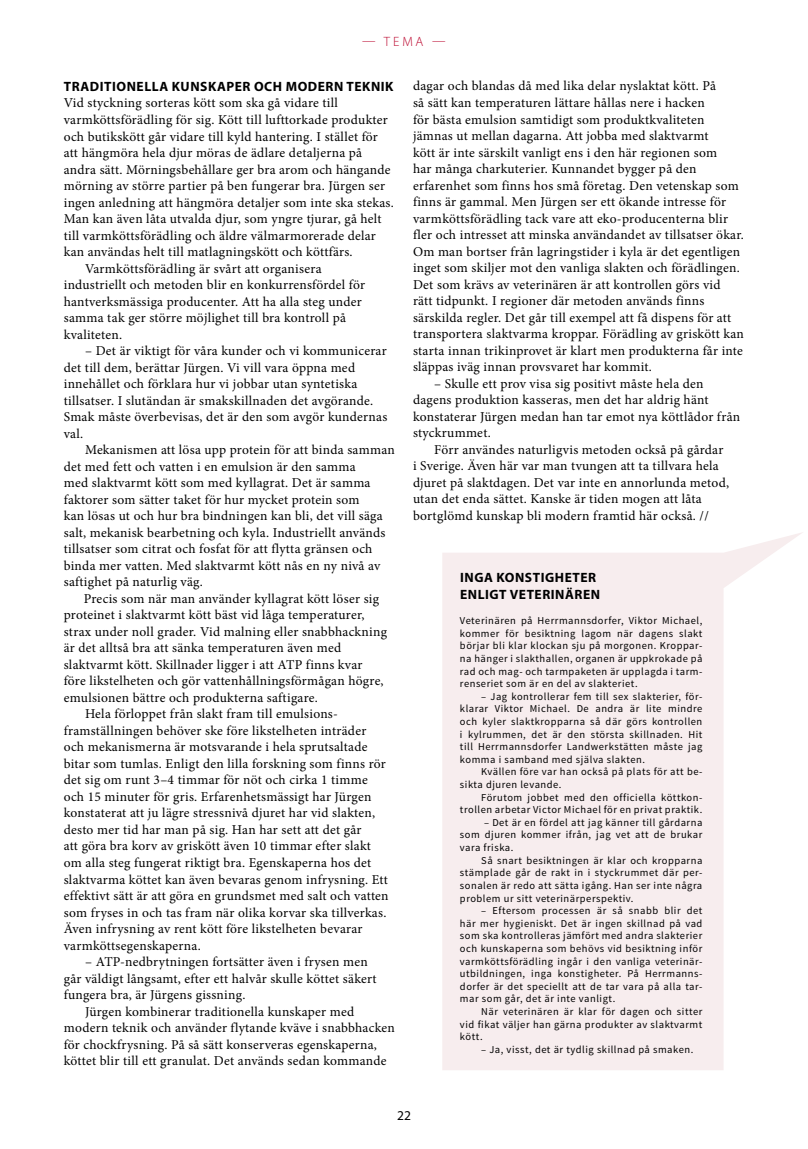
<style>
.page{position:relative;width:808px;height:1149px;background:#fff}
.page>*{position:absolute;margin:0;border:0;box-sizing:border-box;transform-origin:0 0}
.t1{font:13.5px/16.5px "Minion Pro";letter-spacing:.02em;color:#000}
.t2{font:700 13.5px/16.5px "Myriad Pro";letter-spacing:.04em;color:#000}
.t3{font:300 13.5px "Myriad Pro";color:#bc0930}
.t4{font:13.5px "Myriad Pro";color:#000}
.t5{font:10.5px/12.6px "Source Sans Pro";letter-spacing:.05em;color:#000;text-align:justify}
</style>
<div class="page">
<svg style="left:442px;top:533px;width:359px;height:536px;fill:#f7edee"></svg>
<p class="t3" style="left:362px;top:33px;width:85px">— TEMA —</p>
<p class="t2" style="left:64px;top:78px;width:331px">TRADITIONELLA KUNSKAPER OCH MODERN TEKNIK</p>
<p class="t1" style="left:64px;top:95px;width:276px">Vid styckning sorteras kött som ska gå vidare till</p>
<p class="t1" style="left:64px;top:111px;width:325px">varmköttsförädling för sig. Kött till lufttorkade produkter</p>
<p class="t1" style="left:64px;top:128px;width:316px">och butikskött går vidare till kyld hantering. I stället för</p>
<p class="t1" style="left:64px;top:144px;width:300px">att hängmöra hela djur möras de ädlare detaljerna på</p>
<p class="t1" style="left:64px;top:161px;width:328px">andra sätt. Mörningsbehållare ger bra arom och hängande</p>
<p class="t1" style="left:64px;top:177px;width:323px">mörning av större partier på ben fungerar bra. Jürgen ser</p>
<p class="t1" style="left:64px;top:194px;width:332px">ingen anledning att hängmöra detaljer som inte ska stekas.</p>
<p class="t1" style="left:64px;top:210px;width:319px">Man kan även låta utvalda djur, som yngre tjurar, gå helt</p>
<p class="t1" style="left:64px;top:227px;width:314px">till varmköttsförädling och äldre välmarmorerade delar</p>
<p class="t1" style="left:64px;top:243px;width:290px">kan användas helt till matlagningskött och köttfärs.</p>
<p class="t1" style="left:85px;top:260px;width:238px">Varmköttsförädling är svårt att organisera</p>
<p class="t1" style="left:64px;top:276px;width:303px">industriellt och metoden blir en konkurrensfördel för</p>
<p class="t1" style="left:64px;top:293px;width:300px">hantverksmässiga producenter. Att ha alla steg under</p>
<p class="t1" style="left:64px;top:309px;width:284px">samma tak ger större möjlighet till bra kontroll på</p>
<p class="t1" style="left:64px;top:326px;width:60px">kvaliteten.</p>
<p class="t1" style="left:64px;top:342px;width:325px;text-indent:21px">– Det är viktigt för våra kunder och vi kommunicerar det till dem, berättar Jürgen. Vi vill vara öppna med innehållet och förklara hur vi jobbar utan syntetiska tillsatser. I slutändan är smakskillnaden det avgörande.<br>Smak måste överbevisas, det är den som avgör kundernas val.</p>
<p class="t1" style="left:64px;top:441px;width:332px;text-indent:21px">Mekanismen att lösa upp protein för att binda samman det med fett och vatten i en emulsion är den samma<br>med slaktvarmt kött som med kyllagrat. Det är samma faktorer som sätter taket för hur mycket protein som<br>kan lösas ut och hur bra bindningen kan bli, det vill säga salt, mekanisk bearbetning och kyla. Industriellt används tillsatser som citrat och fosfat för att flytta gränsen och binda mer vatten. Med slaktvarmt kött nås en ny nivå av saftighet på naturlig väg.</p>
<p class="t1" style="left:84px;top:590px;width:297px">Precis som när man använder kyllagrat kött löser sig</p>
<p class="t1" style="left:64px;top:606px;width:302px">proteinet i slaktvarmt kött bäst vid låga temperaturer,</p>
<p class="t1" style="left:64px;top:623px;width:325px">strax under noll grader. Vid malning eller snabbhackning</p>
<p class="t1" style="left:64px;top:639px;width:279px">är det alltså bra att sänka temperaturen även med</p>
<p class="t1" style="left:64px;top:656px;width:300px">slaktvarmt kött. Skillnader ligger i att ATP finns kvar</p>
<p class="t1" style="left:64px;top:672px;width:321px">före likstelheten och gör vattenhållningsförmågan högre,</p>
<p class="t1" style="left:64px;top:689px;width:255px">emulsionen bättre och produkterna saftigare.</p>
<p class="t1" style="left:85px;top:705px;width:254px">Hela förloppet från slakt fram till emulsions-</p>
<p class="t1" style="left:64px;top:722px;width:304px">framställningen behöver ske före likstelheten inträder</p>
<p class="t1" style="left:64px;top:738px;width:305px">och mekanismerna är motsvarande i hela sprutsaltade</p>
<p class="t1" style="left:64px;top:755px;width:323px">bitar som tumlas. Enligt den lilla forskning som finns rör</p>
<p class="t1" style="left:64px;top:771px;width:305px">det sig om runt 3–4 timmar för nöt och cirka 1 timme</p>
<p class="t1" style="left:64px;top:788px;width:309px">och 15 minuter för gris. Erfarenhetsmässigt har Jürgen</p>
<p class="t1" style="left:64px;top:804px;width:313px">konstaterat att ju lägre stressnivå djuret har vid slakten,</p>
<p class="t1" style="left:64px;top:821px;width:299px">desto mer tid har man på sig. Han har sett att det går</p>
<p class="t1" style="left:64px;top:837px;width:309px">att göra bra korv av griskött även 10 timmar efter slakt</p>
<p class="t1" style="left:64px;top:854px;width:309px">om alla steg fungerat riktigt bra. Egenskaperna hos det</p>
<p class="t1" style="left:64px;top:870px;width:326px">slaktvarma köttet kan även bevaras genom infrysning. Ett</p>
<p class="t1" style="left:64px;top:887px;width:326px">effektivt sätt är att göra en grundsmet med salt och vatten</p>
<p class="t1" style="left:64px;top:903px;width:324px">som fryses in och tas fram när olika korvar ska tillverkas.</p>
<p class="t1" style="left:64px;top:920px;width:300px">Även infrysning av rent kött före likstelheten bevarar</p>
<p class="t1" style="left:64px;top:936px;width:139px">varmköttsegenskaperna.</p>
<p class="t1" style="left:85px;top:953px;width:284px">– ATP-nedbrytningen fortsätter även i frysen men</p>
<p class="t1" style="left:64px;top:969px;width:314px">går väldigt långsamt, efter ett halvår skulle köttet säkert</p>
<p class="t1" style="left:64px;top:986px;width:183px">fungera bra, är Jürgens gissning.</p>
<p class="t1" style="left:85px;top:1002px;width:271px">Jürgen kombinerar traditionella kunskaper med</p>
<p class="t1" style="left:64px;top:1019px;width:333px">modern teknik och använder flytande kväve i snabbhacken</p>
<p class="t1" style="left:64px;top:1035px;width:315px">för chockfrysning. På så sätt konserveras egenskaperna,</p>
<p class="t1" style="left:64px;top:1052px;width:324px">köttet blir till ett granulat. Det används sedan kommande</p>
<p class="t1" style="left:413px;top:78px;width:332px">dagar och blandas då med lika delar nyslaktat kött. På<br>så sätt kan temperaturen lättare hållas nere i hacken<br>för bästa emulsion samtidigt som produktkvaliteten jämnas ut mellan dagarna. Att jobba med slaktvarmt<br>kött är inte särskilt vanligt ens i den här regionen som<br>har många charkuterier. Kunnandet bygger på den erfarenhet som finns hos små företag. Den vetenskap som finns är gammal. Men Jürgen ser ett ökande intresse för varmköttsförädling tack vare att eko-producenterna blir fler och intresset att minska användandet av tillsatser ökar.<br>Om man bortser från lagringstider i kyla är det egentligen inget som skiljer mot den vanliga slakten och förädlingen.<br>Det som krävs av veterinären är att kontrollen görs vid<br>rätt tidpunkt. I regioner där metoden används finns särskilda regler. Det går till exempel att få dispens för att transportera slaktvarma kroppar. Förädling av griskött kan starta innan trikinprovet är klart men produkterna får inte släppas iväg innan provsvaret har kommit.</p>
<p class="t1" style="left:413px;top:375px;width:329px;text-indent:21px">– Skulle ett prov visa sig positivt måste hela den dagens produktion kasseras, men det har aldrig hänt konstaterar Jürgen medan han tar emot nya köttlådor från styckrummet.</p>
<p class="t1" style="left:413px;top:441px;width:318px;text-indent:21px">Förr användes naturligvis metoden också på gårdar i Sverige. Även här var man tvungen att ta tillvara hela djuret på slaktdagen. Det var inte en annorlunda metod, utan det enda sättet. Kanske är tiden mogen att låta bortglömd kunskap bli modern framtid här också. //</p>
<p class="t2" style="left:460px;top:569px;width:142px">INGA KONSTIGHETER<br>ENLIGT VETERINÄREN</p>
<p class="t5" style="left:460px;top:614px;width:244px">Veterinären på Herrmannsdorfer, Viktor Michael, kommer för besiktning lagom när dagens slakt börjar bli klar klockan sju på morgonen. Kroppar&shy;na hänger i slakthallen, organen är uppkrokade på rad och mag- och tarmpaketen är upplagda i tarm&shy;renseriet som är en del av slakteriet.</p>
<p class="t5" style="left:460px;top:690px;width:244px;text-indent:21px">– Jag kontrollerar fem till sex slakterier, för&shy;klarar Viktor Michael. De andra är lite mindre och kyler slaktkropparna så där görs kontrollen i kylrummen, det är den största skillnaden. Hit till Herrmannsdorfer Landwerkstätten måste jag komma i samband med själva slakten.</p>
<p class="t5" style="left:460px;top:765px;width:244px;text-indent:21px">Kvällen före var han också på plats för att be&shy;sikta djuren levande.</p>
<p class="t5" style="left:460px;top:790px;width:244px;text-align:right">Förutom jobbet med den officiella köttkon&shy;trollen arbetar Victor Michael för en privat praktik.</p>
<p class="t5" style="left:460px;top:816px;width:244px;text-indent:24px">– Det är en fördel att jag känner till gårdarna som djuren kommer ifrån, jag vet att de brukar vara friska.</p>
<p class="t5" style="left:460px;top:853px;width:244px;text-indent:21px">Så snart besiktningen är klar och kropparna stämplade går de rakt in i styckrummet där per&shy;sonalen är redo att sätta igång. Han ser inte några problem ur sitt veterinärperspektiv.</p>
<p class="t5" style="left:460px;top:904px;width:244px;text-indent:21px">– Eftersom processen är så snabb blir det här mer hygieniskt. Det är ingen skillnad på vad som ska kontrolleras jämfört med andra slakterier och kunskaperna som behövs vid besiktning inför varmköttsförädling ingår i den vanliga veterinär&shy;utbildningen, inga konstigheter. På Herrmanns&shy;dorfer är det speciellt att de tar vara på alla tar&shy;mar som går, det är inte vanligt.</p>
<p class="t5" style="left:460px;top:1005px;width:244px;text-indent:21px">När veterinären är klar för dagen och sitter vid fikat väljer han gärna produkter av slaktvarmt kött.</p>
<p class="t5" style="left:481px;top:1042px;width:214px">– Ja, visst, det är tydlig skillnad på smaken.</p>
<p class="t4" style="left:397px;top:1106px;width:15px">22</p>
</div>
